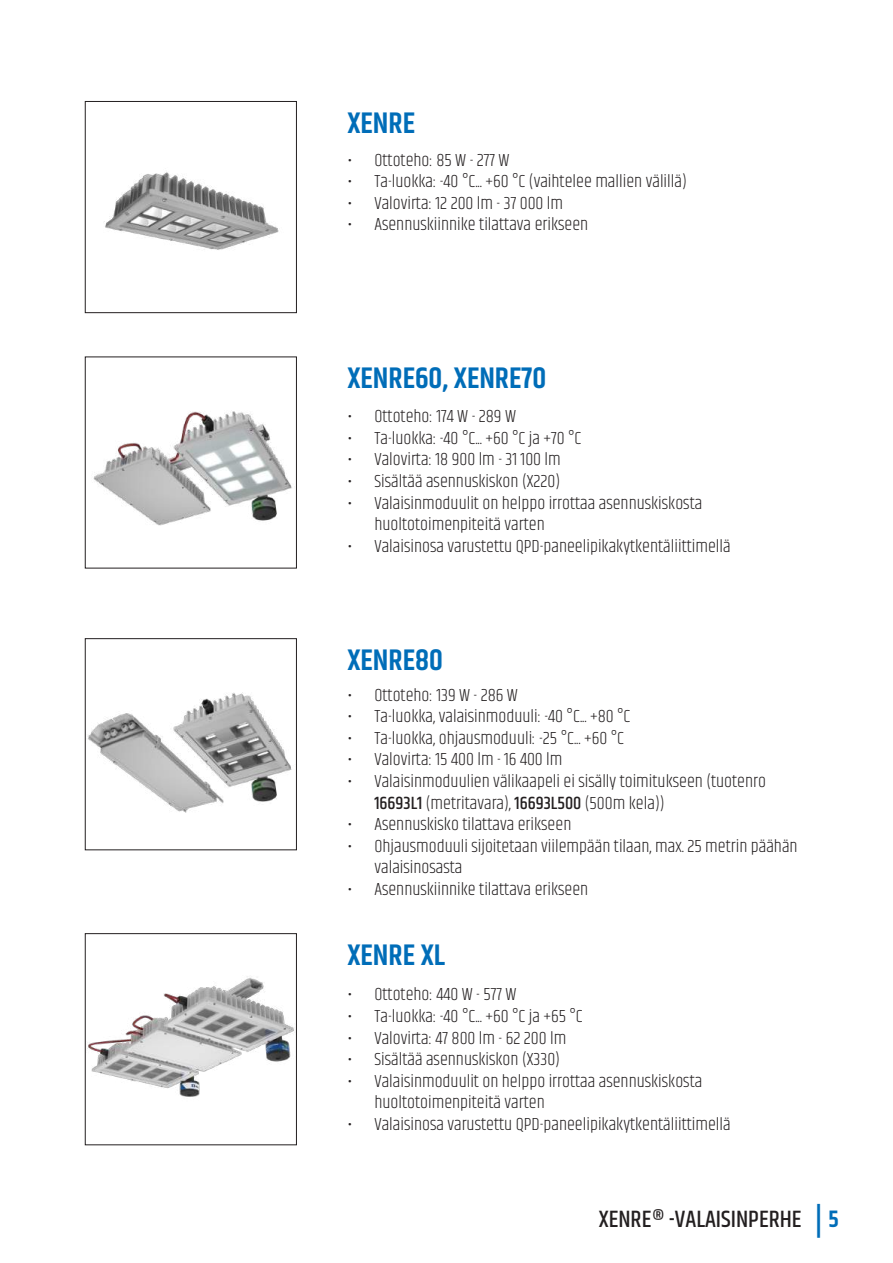
<style>
.page{position:relative;width:893px;height:1263px;background:#fff}
.page>*{position:absolute;margin:0;border:0;box-sizing:border-box;transform-origin:0 0}
.t1{font:600 30px "Khand";color:#006db8}
.t2{font:500 24px "Khand";color:#231f20}
.t3{font:300 18px/21.6px "Khand";color:#231f20}
.s1{font-weight:500}
.s2{font-weight:600;font-size:33px;color:#006db8}
.s3{font-weight:600;color:#006db8}
</style>
<div class="page">
<img style="left:104px;top:172px;width:175px;height:78px">
<div style="left:85px;top:101px;width:212px;height:212px;border:1px solid #231f20"></div>
<img style="left:93px;top:411px;width:199px;height:115px">
<div style="left:85px;top:357px;width:212px;height:211px;border:1px solid #231f20"></div>
<img style="left:87px;top:692px;width:205px;height:121px">
<div style="left:85px;top:638px;width:212px;height:212px;border:1px solid #231f20"></div>
<img style="left:87px;top:976px;width:207px;height:121px">
<div style="left:85px;top:933px;width:212px;height:212px;border:1px solid #231f20"></div>
<h1 class="t1" style="left:347px;top:103px;width:69px">XENRE</h1>
<p class="t3" style="left:347px;top:150px;width:164px">• Ottoteho: 85 W - 277 W</p>
<p class="t3" style="left:347px;top:171px;width:341px">• Ta-luokka: -40 °C... +60 °C (vaihtelee mallien välillä)</p>
<p class="t3" style="left:347px;top:193px;width:217px">• Valovirta: 12 200 lm - 37 000 lm</p>
<p class="t3" style="left:347px;top:215px;width:242px">• Asennuskiinnike tilattava erikseen</p>
<h1 class="t1" style="left:347px;top:358px;width:200px">XENRE60, XENRE70</h1>
<p class="t3" style="left:347px;top:406px;width:170px">• Ottoteho: 174 W - 289 W</p>
<p class="t3" style="left:347px;top:428px;width:235px">• Ta-luokka: -40 °C... +60 °C ja +70 °C</p>
<p class="t3" style="left:347px;top:450px;width:215px">• Valovirta: 18 900 lm - 31 100 lm</p>
<p class="t3" style="left:347px;top:471px;width:214px">• Sisältää asennuskiskon (X220)</p>
<p class="t3" style="left:374px;top:493px;width:329px;text-indent:-27px">• Valaisinmoduulit on helppo irrottaa asennuskiskosta huoltotoimenpiteitä varten</p>
<p class="t3" style="left:347px;top:536px;width:385px">• Valaisinosa varustettu QPD-paneelipikakytkentäliittimellä</p>
<h1 class="t1" style="left:347px;top:640px;width:97px">XENRE80</h1>
<p class="t3" style="left:347px;top:685px;width:172px">• Ottoteho: 139 W - 286 W</p>
<p class="t3" style="left:347px;top:706px;width:285px">• Ta-luokka, valaisinmoduuli: -40 °C... +80 °C</p>
<p class="t3" style="left:347px;top:728px;width:278px">• Ta-luokka, ohjausmoduuli: -25 °C... +60 °C</p>
<p class="t3" style="left:347px;top:750px;width:217px">• Valovirta: 15 400 lm - 16 400 lm</p>
<p class="t3" style="left:374px;top:771px;width:393px;text-indent:-27px">• Valaisinmoduulien välikaapeli ei sisälly toimitukseen (tuotenro<br><span class="s1">16693L1</span> (metritavara), <span class="s1">16693L500</span> (500m kela))</p>
<p class="t3" style="left:347px;top:814px;width:225px">• Asennuskisko tilattava erikseen</p>
<p class="t3" style="left:374px;top:836px;width:425px;text-indent:-27px">• Ohjausmoduuli sijoitetaan viilempään tilaan, max. 25 metrin päähän valaisinosasta</p>
<p class="t3" style="left:347px;top:879px;width:242px">• Asennuskiinnike tilattava erikseen</p>
<h1 class="t1" style="left:347px;top:935px;width:99px">XENRE XL</h1>
<p class="t3" style="left:347px;top:985px;width:171px">• Ottoteho: 440 W - 577 W</p>
<p class="t3" style="left:347px;top:1006px;width:237px">• Ta-luokka: -40 °C... +60 °C ja +65 °C</p>
<p class="t3" style="left:347px;top:1028px;width:220px">• Valovirta: 47 800 lm - 62 200 lm</p>
<p class="t3" style="left:347px;top:1049px;width:214px">• Sisältää asennuskiskon (X330)</p>
<p class="t3" style="left:374px;top:1071px;width:329px;text-indent:-27px">• Valaisinmoduulit on helppo irrottaa asennuskiskosta huoltotoimenpiteitä varten</p>
<p class="t3" style="left:347px;top:1114px;width:385px">• Valaisinosa varustettu QPD-paneelipikakytkentäliittimellä</p>
<h2 class="t2" style="left:599px;top:1204px;width:242px">XENRE® -VALAISINPERHE <span class="s2">|</span> <span class="s3">5</span></h2>
</div>
